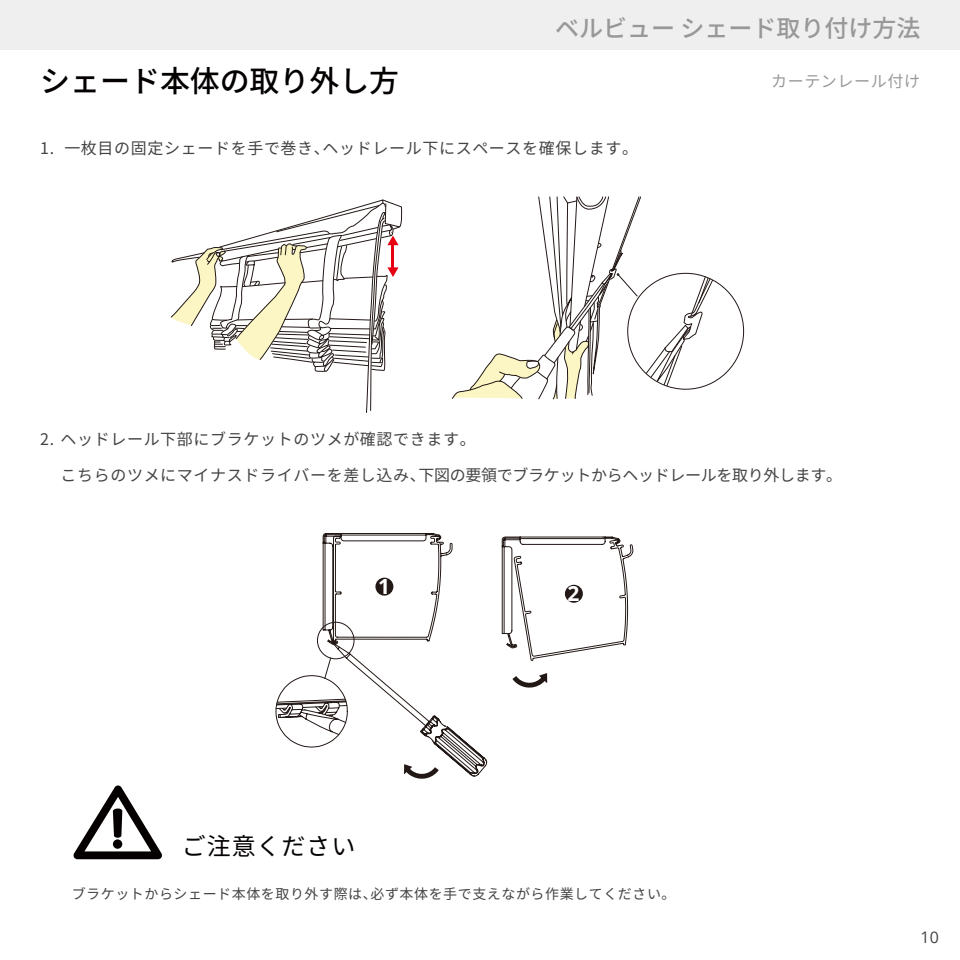
<style>
.page{position:relative;width:960px;height:960px;background:#fff}
.page>*{position:absolute;margin:0;border:0;box-sizing:border-box;transform-origin:0 0}
.t1{font:500 30px "Noto Sans CJ Kjp";color:#040000}
.t2{font:500 24px "Noto Sans CJ Kjp";color:#999899}
.t3{font:24px "Noto Sans CJ Kjp";letter-spacing:.04em;color:#040000}
.t4{font:700 20.9px "Open Sans";color:#fff}
.t5{font:16px "Noto Sans CJ Kjp";letter-spacing:.04em;color:#454444}
.t6{font:16px "Noto Sans CJ Kjp";letter-spacing:-.02em;color:#454444}
.t7{font:16px "Noto Sans CJ Kjp";letter-spacing:.04em;color:#99999a}
.t8{font:16px "Open Sans";color:#444}
.t9{font:14px "Noto Sans CJ Kjp";letter-spacing:.04em;color:#454444}
</style>
<div class="page">
<div style="left:0;top:0;width:960px;height:50px;background:#efefef"></div>
<svg style="left:73px;top:786px;width:89px;height:73px"></svg>
<div style="left:113px;top:839px;width:9px;height:10px;background:#040000;border-radius:50%"></div>
<svg style="left:451px;top:196px;width:293px;height:204px"></svg>
<svg style="left:170px;top:199px;width:232px;height:214px"></svg>
<hr style="left:392px;top:244px;width:2px;height:27px;background:#e60012">
<svg style="left:512px;top:673px;width:35px;height:15px"></svg>
<svg style="left:322px;top:533px;width:120px;height:182px"></svg>
<svg style="left:404px;top:715px;width:84px;height:64px"></svg>
<svg style="left:430px;top:541px;width:23px;height:17px"></svg>
<svg style="left:502px;top:536px;width:132px;height:125px"></svg>
<div style="left:317px;top:622px;width:37px;height:37px;border:1px solid #221815;border-radius:50%"></div>
<svg style="left:275px;top:657px;width:73px;height:91px"></svg>
<h1 class="t1" style="left:40px;top:64px;width:361px">シェード本体の取り外し方</h1>
<h2 class="t2" style="left:555px;top:15px;width:367px">ベルビュー シェード取り付け方法</h2>
<p class="t7" style="left:771px;top:72px;width:151px">カーテンレール付け</p>
<p class="t5" style="left:40px;top:139px;width:599px">1. 一枚目の固定シェードを手で巻き、ヘッドレール下にスペースを確保します。</p>
<p class="t5" style="left:40px;top:430px;width:437px">2. ヘッドレール下部にブラケットのツメが確認できます。</p>
<p class="t6" style="left:60px;top:466px;width:783px">こちらのツメにマイナスドライバーを差し込み、下図の要領でブラケットからヘッドレールを取り外します。</p>
<h3 class="t4" style="left:378px;top:571px;width:13px">1</h3>
<h3 class="t4" style="left:568px;top:579px;width:13px">2</h3>
<h2 class="t3" style="left:182px;top:833px;width:175px">ご注意ください</h2>
<p class="t9" style="left:72px;top:886px;width:605px">ブラケットからシェード本体を取り外す際は、必ず本体を手で支えながら作業してください。</p>
<p class="t8" style="left:921px;top:926px;width:20px">10</p>
</div>
